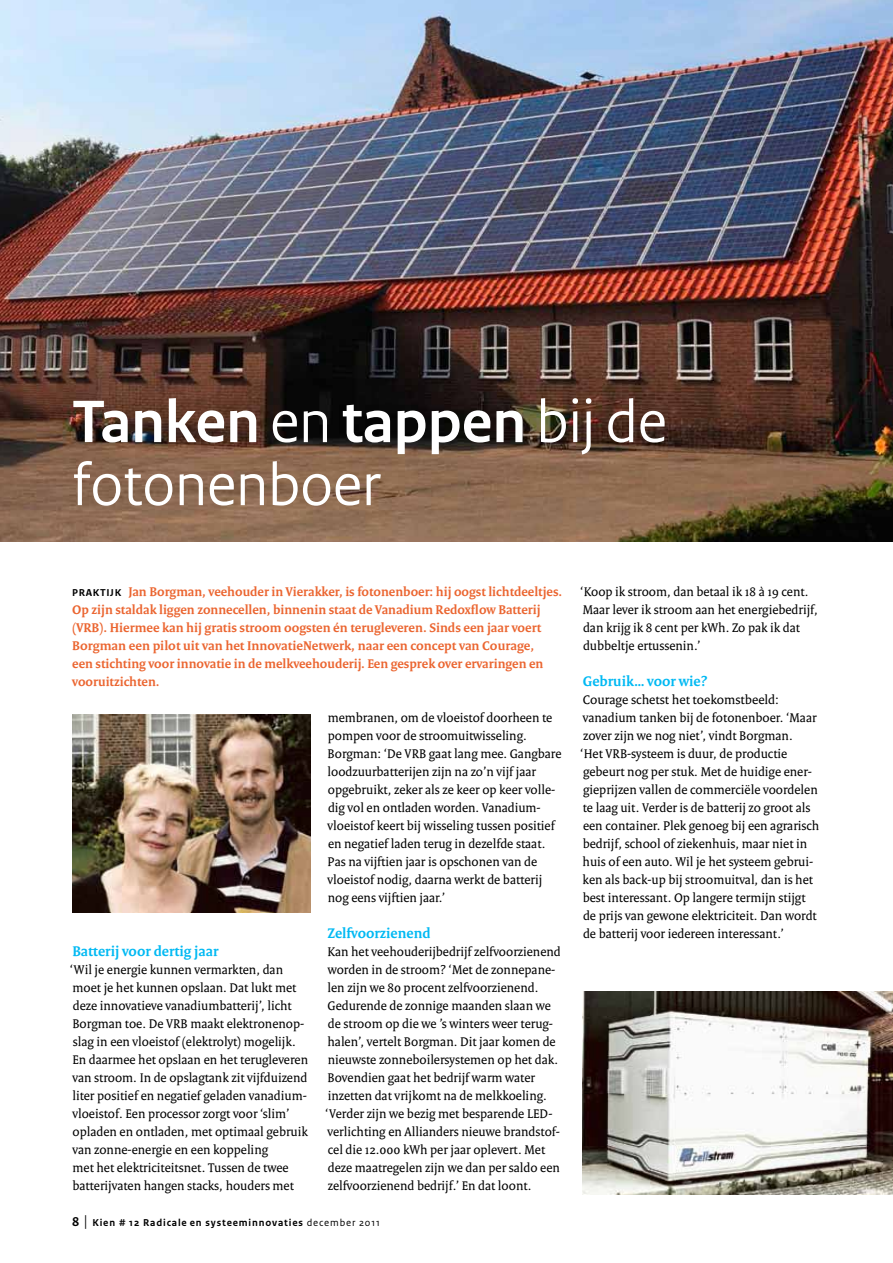
<style>
.page{position:relative;width:893px;height:1263px;background:#fff}
.page>*{position:absolute;margin:0;border:0;box-sizing:border-box;transform-origin:0 0}
.t1{font:63px/63px "Rijksoverheid Sans Heading";color:#fff}
.t2{font:700 15px "Rijksoverheid Serif";color:#00b9f3}
.t3{font:13.5px/18px "Rijksoverheid Serif";color:#000}
.t4{font:700 13.5px/18px "Rijksoverheid Serif";color:#eb6530}
.t5{font:700 10.5px "Rijksoverheid Sans Text";letter-spacing:.08em;color:#000}
.s1{font-weight:700}
.s2{font-family:"Rijksoverheid Sans Text";font-size:10.5px;color:#000}
.s3{font-size:13.5px}
.s4{font-weight:400;font-size:16.5px}
.s5{font-weight:400}
</style>
<div class="page">
<img style="left:0;top:0;width:893px;height:542px">
<img style="left:72px;top:714px;width:238px;height:198px">
<img style="left:583px;top:992px;width:310px;height:203px">
<h1 class="t1" style="left:72px;top:391px;width:596px"><span class="s1">Tanken</span> en <span class="s1">tappen</span> bij de fotonenboer</h1>
<p class="t4" style="left:72px;top:582px;width:491px"><span class="s2">PRAKTIJK</span> Jan Borgman, veehouder in Vierakker, is fotonenboer: hij oogst lichtdeeltjes.<br>Op zijn staldak liggen zonnecellen, binnenin staat de Vanadium Redoxflow Batterij (VRB). Hiermee kan hij gratis stroom oogsten én terugleveren. Sinds een jaar voert Borgman een pilot uit van het InnovatieNetwerk, naar een concept van Courage,<br>een stichting voor innovatie in de melkveehouderij. Een gesprek over ervaringen en vooruitzichten.</p>
<p class="t2" style="left:72px;top:942px;width:148px">Batterij voor dertig jaar</p>
<p class="t3" style="left:70px;top:960px;width:240px">‘Wil je energie kunnen vermarkten, dan moet je het kunnen opslaan. Dat lukt met deze innovatieve vanadiumbatterij’, licht Borgman toe. De VRB maakt elektronenop&shy;slag in een vloeistof (elektrolyt) mogelijk.<br>En daarmee het opslaan en het terugleveren van stroom. In de opslagtank zit vijfduizend liter positief en negatief geladen vanadium&shy;vloeistof. Een processor zorgt voor ‘slim’ opladen en ontladen, met optimaal gebruik van zonne-energie en een koppeling<br>met het elektriciteitsnet. Tussen de twee batterijvaten hangen stacks, houders met</p>
<p class="t3" style="left:328px;top:708px;width:236px">membranen, om de vloeistof doorheen te pompen voor de stroomuitwisseling.<br>Borgman: ‘De VRB gaat lang mee. Gangbare loodzuurbatterijen zijn na zo’n vijf jaar opgebruikt, zeker als ze keer op keer volle&shy;dig vol en ontladen worden. Vanadium&shy;vloeistof keert bij wisseling tussen positief en negatief laden terug in dezelfde staat.<br>Pas na vijftien jaar is opschonen van de vloeistof nodig, daarna werkt de batterij nog eens vijftien jaar.’</p>
<p class="t2" style="left:328px;top:924px;width:104px">Zelfvoorzienend</p>
<p class="t3" style="left:325px;top:942px;width:237px">Kan het veehouderijbedrijf zelfvoorzienend worden in de stroom? ‘Met de zonnepane&shy;len zijn we 80 procent zelfvoorzienend.<br>Gedurende de zonnige maanden slaan we de stroom op die we ’s winters weer terug&shy;halen’, vertelt Borgman. Dit jaar komen de nieuwste zonneboilersystemen op het dak.<br>Bovendien gaat het bedrijf warm water inzetten dat vrijkomt na de melkkoeling. ‘Verder zijn we bezig met besparende LED&shy;verlichting en Allianders nieuwe brandstof&shy;cel die 12.000 kWh per jaar oplevert. Met deze maatregelen zijn we dan per saldo een zelfvoorzienend bedrijf.’ En dat loont.</p>
<p class="t5" style="left:72px;top:1216px;width:309px"><span class="s3">8</span> <span class="s4">|</span> Kien # 12 Radicale en systeeminnovaties <span class="s5">december 2011</span></p>
<p class="t3" style="left:580px;top:582px;width:239px">‘Koop ik stroom, dan betaal ik 18 à 19 cent.<br>Maar lever ik stroom aan het energiebedrijf, dan krijg ik 8 cent per kWh. Zo pak ik dat dubbeltje ertussenin.’</p>
<p class="t2" style="left:583px;top:672px;width:126px">Gebruik… voor wie?</p>
<p class="t3" style="left:580px;top:690px;width:241px">Courage schetst het toekomstbeeld: vanadium tanken bij de fotonenboer. ‘Maar zover zijn we nog niet’, vindt Borgman.<br>‘Het VRB-systeem is duur, de productie gebeurt nog per stuk. Met de huidige ener&shy;gieprijzen vallen de commerciële voordelen te laag uit. Verder is de batterij zo groot als een container. Plek genoeg bij een agrarisch bedrijf, school of ziekenhuis, maar niet in huis of een auto. Wil je het systeem gebrui&shy;ken als back-up bij stroomuitval, dan is het best interessant. Op langere termijn stijgt de prijs van gewone elektriciteit. Dan wordt de batterij voor iedereen interessant.’</p>
</div>
